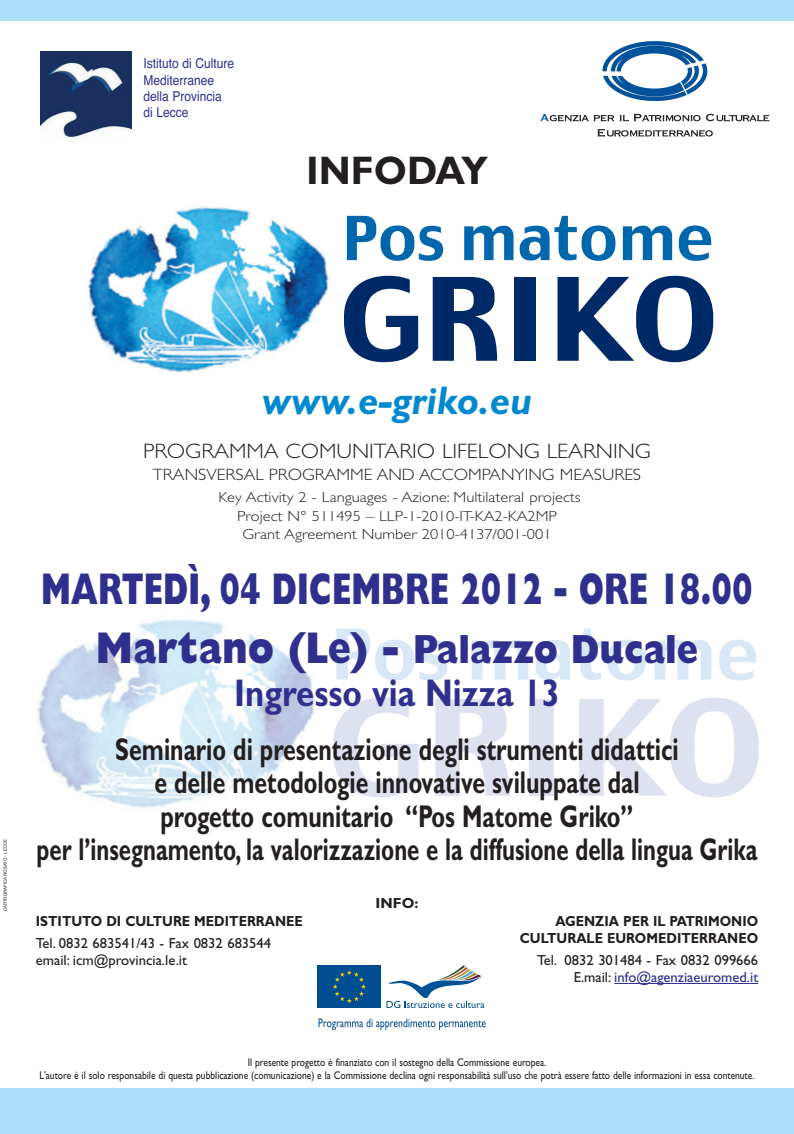
<style>
.page{position:relative;width:794px;height:1134px;background:#fff}
.page>*{position:absolute;margin:0;border:0;box-sizing:border-box;transform-origin:0 0}
.t1{font:800 44.64px "Gill Sans";color:#2f308d;scale:.68 1}
.t2{font:800 40.92px "Gill Sans";color:#2f308d;scale:.85 1}
.t3{font:italic 700 40px "Gill Sans";color:#0089cf}
.t4{font:700 40px "Gill Sans";color:#231f20;scale:.95 1}
.t5{font:700 38.68px "Gill Sans";color:#2f308d;scale:.85 1}
.t6{font:700 31.56px/33.5px "Gill Sans";color:#231f20;text-align:center;scale:.73 1}
.t7{font:300 20.92px "Gill Sans";color:#231f20;scale:1.07 1}
.t8{font:300 16.44px "Gill Sans";color:#231f20;scale:1.07 1}
.t9{font:300 14.6px/18.2px "Gill Sans";color:#231f20;text-align:center;scale:1.12 1}
.t10{font:14.6px/17.4px "Gill Sans";color:#231f20;text-align:right}
.t11{font:700 14.6px/16.6px "Gill Sans";color:#231f20;text-align:right;scale:.9 1}
.t12{font:700 14.6px "Gill Sans";color:#231f20}
.t13{font:13.64px/16.4px "Helvetica";color:#2f308d;scale:.88 1}
.t14{font:11.2px/13.4px "Gill Sans";color:#231f20;text-align:center;scale:.85 1}
.t15{font:4.36px "Helvetica";color:#231f20}
.s1{font-size:44.64px}
.s2{color:#2f308d}
</style>
<div class="page">
<div style="left:0;top:1088px;width:794px;height:45px;background:#aae0f9"></div>
<div style="left:0;top:0;width:794px;height:20px;background:#aae0f9"></div>
<img style="left:602px;top:41px;width:105px;height:60px">
<svg style="left:706px;top:114px;width:63px;height:7px"></svg>
<svg style="left:540px;top:114px;width:160px;height:7px"></svg>
<svg style="left:597px;top:129px;width:115px;height:8px"></svg>
<svg style="left:347px;top:216px;width:96px;height:45px"></svg>
<svg style="left:464px;top:225px;width:49px;height:35px"></svg>
<svg style="left:519px;top:216px;width:96px;height:45px"></svg>
<svg style="left:623px;top:225px;width:49px;height:35px"></svg>
<svg style="left:678px;top:225px;width:33px;height:36px"></svg>
<svg style="left:344px;top:276px;width:74px;height:86px"></svg>
<svg style="left:433px;top:277px;width:64px;height:84px"></svg>
<div style="left:514px;top:277px;width:21px;height:84px;background:#002967"></div>
<svg style="left:557px;top:276px;width:156px;height:86px"></svg>
<img style="left:88px;top:206px;width:241px;height:167px">
<svg style="left:336px;top:628px;width:111px;height:52px"></svg>
<svg style="left:471px;top:640px;width:57px;height:39px"></svg>
<svg style="left:535px;top:628px;width:66px;height:52px"></svg>
<svg style="left:607px;top:639px;width:39px;height:41px"></svg>
<svg style="left:654px;top:640px;width:57px;height:39px"></svg>
<svg style="left:719px;top:639px;width:37px;height:41px"></svg>
<svg style="left:333px;top:698px;width:85px;height:99px"></svg>
<svg style="left:435px;top:699px;width:74px;height:96px"></svg>
<div style="left:529px;top:699px;width:25px;height:96px;background:#dee1f0"></div>
<svg style="left:579px;top:698px;width:179px;height:99px"></svg>
<svg style="left:37px;top:619px;width:278px;height:189px"></svg>
<svg style="left:614px;top:983px;width:14px;height:1px"></svg>
<hr style="left:628px;top:983px;width:85px;height:1px;background:#2f308d">
<hr style="left:713px;top:983px;width:45px;height:1px;background:#2f308d">
<div style="left:318px;top:965px;width:63px;height:42px;background:#004d91"></div>
<svg style="left:333px;top:970px;width:33px;height:33px"></svg>
<svg style="left:386px;top:965px;width:98px;height:43px"></svg>
<svg style="left:318px;top:1018px;width:167px;height:12px"></svg>
<img style="left:40px;top:52px;width:92px;height:89px">
<p class="t13" style="left:143px;top:57px;width:104px">Istituto di Culture<br>Mediterranee della Provincia di Lecce</p>
<h3 class="t4" style="left:306px;top:157px;width:193px">INFODAY</h3>
<p class="t15" style="left:4px;top:911px;width:74px;rotate:-90deg">CARTOGRAFICA ROSATO - LECCE</p>
<h3 class="t3" style="left:262px;top:387px;width:272px">www.e-griko.eu</h3>
<h3 class="t7" style="left:143px;top:443px;width:476px">PROGRAMMA COMUNITARIO LIFELONG LEARNING</h3>
<h3 class="t8" style="left:153px;top:469px;width:458px">TRANSVERSAL PROGRAMME AND ACCOMPANYING MEASURES</h3>
<h3 class="t9" style="left:218px;top:490px;width:325px">Key Activity 2 - Languages - Azione: Multilateral projects<br>Project N° 511495 – LLP-1-2010-IT-KA2-KA2MP<br>Grant Agreement Number 2010-4137/001-001</h3>
<h1 class="t1" style="left:41px;top:574px;width:1048px">MARTEDÌ, 04 DICEMBRE 2012 - ORE 18.00</h1>
<h2 class="t2" style="left:96px;top:635px;width:710px"><span class="s1">Martano (Le) -</span> Palazzo Ducale</h2>
<h3 class="t5" style="left:234px;top:679px;width:384px">Ingresso via Nizza 13</h3>
<h3 class="t6" style="left:37px;top:735px;width:988px">Seminario di presentazione degli strumenti didattici<br>e delle metodologie innovative sviluppate dal<br>progetto comunitario “Pos Matome Griko”<br>per l’insegnamento, la valorizzazione e la diffusione della lingua Grika</h3>
<h3 class="t11" style="left:36px;top:914px;width:298px">ISTITUTO DI CULTURE MEDITERRANEE</h3>
<h3 class="t10" style="left:36px;top:936px;width:237px;text-align:left">Tel. 0832 683541/43 - Fax 0832 683544 email: icm@provincia.le.it</h3>
<h3 class="t12" style="left:375px;top:898px;width:44px">INFO:</h3>
<h3 class="t11" style="left:520px;top:914px;width:266px">AGENZIA PER IL PATRIMONIO<br>CULTURALE EUROMEDITERRANEO</h3>
<h3 class="t10" style="left:537px;top:952px;width:222px">Tel. 0832 301484 - Fax 0832 099666<br>E.mail: <span class="s2">info@agenziaeuromed.it</span></h3>
<p class="t14" style="left:39px;top:1056px;width:843px">Il presente progetto è finanziato con il sostegno della Commissione europea.<br>L'autore è il solo responsabile di questa pubblicazione (comunicazione) e la Commissione declina ogni responsabilità sull'uso che potrà essere fatto delle informazioni in essa contenute.</p>
</div>
